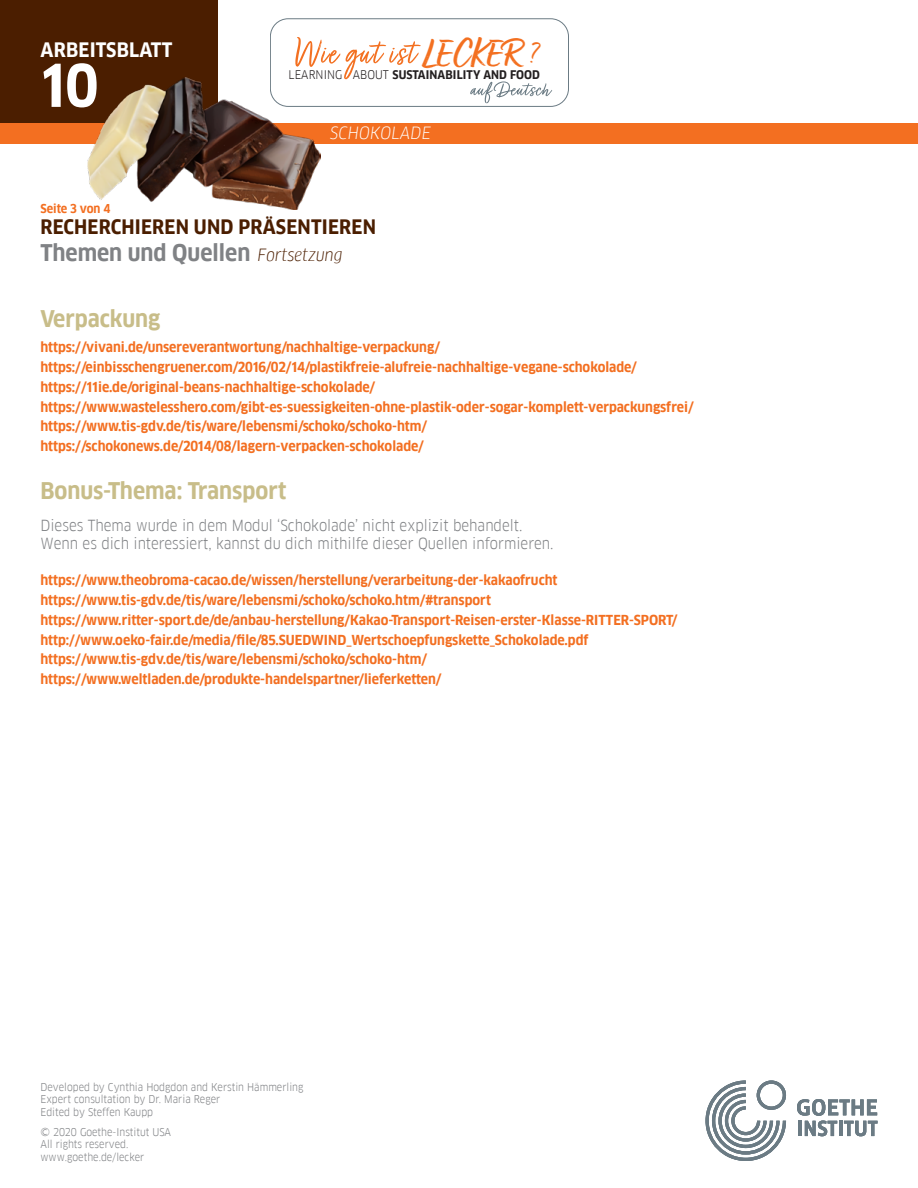
<style>
.page{position:relative;width:918px;height:1188px;background:#fff}
.page>*{position:absolute;margin:0;border:0;box-sizing:border-box;transform-origin:0 0}
.t1{font:700 57.6px "Goethe FF Clan";color:#fff}
.t2{font:39.45px "Turbinado Bold Pro";letter-spacing:.04em;color:#f37021}
.t3{font:700 22.5px "Goethe FF Clan";color:#c8bd89}
.t4{font:700 22.5px "Goethe FF Clan";color:#808285}
.t5{font:700 19.5px "Goethe FF Clan";letter-spacing:.01em;color:#4b1e00}
.t6{font:700 19.5px "Goethe FF Clan";letter-spacing:.01em;color:#fff}
.t7{font:italic 16.5px "Goethe FF Clan";letter-spacing:.01em;color:#fff}
.t8{font:15px/18px "Goethe FF Clan";color:#808285}
.t9{font:700 13.5px/19.8px "Goethe FF Clan";color:#f36f21}
.t10{font:700 12px "Goethe FF Clan";letter-spacing:-.005em;color:#f36f21}
.t11{font:700 11.7px "Goethe FF Clan";letter-spacing:.01em;color:#231f20}
.t12{font:10.5px/12.6px "Goethe FF Clan";color:#808285}
.s1{font-family:"Turbinado Light Pro"}
.s2{font-weight:400}
.s3{font-weight:400;font-style:italic;font-size:16.5px;color:#4b1e00}
</style>
<div class="page">
<div style="left:0;top:0;width:217px;height:135px;background:#4b1e00"></div>
<div style="left:0;top:123px;width:918px;height:21px;background:#f36f21"></div>
<svg style="left:706px;top:1080px;width:80px;height:81px"></svg>
<svg style="left:797px;top:1099px;width:80px;height:37px"></svg>
<div style="left:270px;top:18px;width:299px;height:89px;border:1px solid #6b7b84;border-radius:18px"></div>
<svg style="left:295px;top:37px;width:126px;height:42px"></svg>
<svg style="left:470px;top:81px;width:82px;height:22px"></svg>
<img style="left:87px;top:78px;width:233px;height:132px">
<h3 class="t6" style="left:41px;top:38px;width:133px">ARBEITSBLATT</h3>
<h1 class="t1" style="left:40px;top:52px;width:59px">10</h1>
<p class="t10" style="left:40px;top:201px;width:71px">Seite 3 von 4</p>
<h2 class="t2" style="left:423px;top:31px;width:117px">LECKER <span class="s1">?</span></h2>
<p class="t11" style="left:289px;top:68px;width:253px"><span class="s2">LEARNING ABOUT</span> SUSTAINABILITY AND FOOD</p>
<p class="t7" style="left:330px;top:123px;width:102px">SCHOKOLADE</p>
<h3 class="t5" style="left:41px;top:216px;width:337px">RECHERCHIEREN UND PRÄSENTIEREN</h3>
<h3 class="t4" style="left:40px;top:240px;width:304px">Themen und Quellen <span class="s3">Fortsetzung</span></h3>
<h3 class="t3" style="left:40px;top:305px;width:121px">Verpackung</h3>
<p class="t9" style="left:40px;top:338px;width:655px">https://vivani.de/unsereverantwortung/nachhaltige-verpackung/ https://einbisschengruener.com/2016/02/14/plastikfreie-alufreie-nachhaltige-vegane-schokolade/ https://11ie.de/original-beans-nachhaltige-schokolade/ https://www.wastelesshero.com/gibt-es-suessigkeiten-ohne-plastik-oder-sogar-komplett-verpackungsfrei/ https://www.tis-gdv.de/tis/ware/lebensmi/schoko/schoko-htm/ https://schokonews.de/2014/08/lagern-verpacken-schokolade/</p>
<h3 class="t3" style="left:40px;top:478px;width:248px">Bonus-Thema: Transport</h3>
<p class="t8" style="left:40px;top:516px;width:515px">Dieses Thema wurde in dem Modul ‘Schokolade’ nicht explizit behandelt.<br>Wenn es dich interessiert, kannst du dich mithilfe dieser Quellen informieren.</p>
<p class="t9" style="left:40px;top:571px;width:639px">https://www.theobroma-cacao.de/wissen/herstellung/verarbeitung-der-kakaofrucht https://www.tis-gdv.de/tis/ware/lebensmi/schoko/schoko.htm/#transport https://www.ritter-sport.de/de/anbau-herstellung/Kakao-Transport-Reisen-erster-Klasse-RITTER-SPORT/ http://www.oeko-fair.de/media/file/85.SUEDWIND_Wertschoepfungskette_Schokolade.pdf https://www.tis-gdv.de/tis/ware/lebensmi/schoko/schoko-htm/ https://www.weltladen.de/produkte-handelspartner/lieferketten/</p>
<p class="t12" style="left:40px;top:1080px;width:264px">Developed by Cynthia Hodgdon and Kerstin Hämmerling<br>Expert consultation by Dr. Maria Reger<br>Edited by Steffen Kaupp</p>
<p class="t12" style="left:40px;top:1126px;width:132px">© 2020 Goethe-Institut USA<br>All rights reserved. www.goethe.de/lecker</p>
</div>
